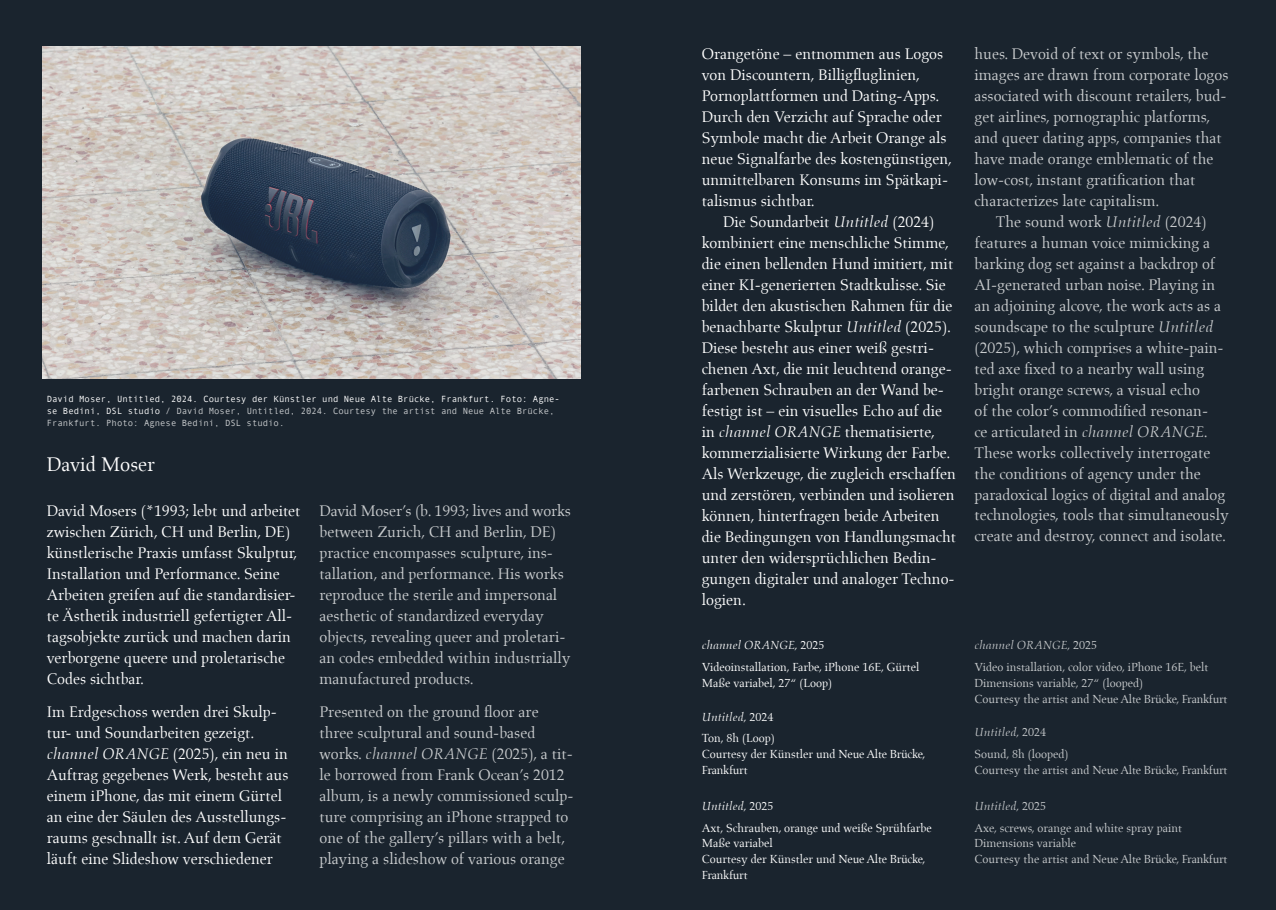
<style>
.page{position:relative;width:1276px;height:910px;background:#1a242e}
.page>*{position:absolute;margin:0;border:0;box-sizing:border-box;transform-origin:0 0}
.t1{font:20.25px "Aldus LT Std";color:#fff}
.t2{font:15.75px/21px "Aldus LT Std";color:#fff}
.t3{font:15.75px/21px "Aldus LT Std";color:#c9ccce}
.t4{font:12px/21.8px "Aldus LT Std";color:#c9ccce}
.t5{font:12px/21.8px "Aldus LT Std";color:#fff}
.t6{font:12px/15.8px "Aldus LT Std";letter-spacing:-.02em;color:#fff}
.t7{font:12px "Aldus LT Std";letter-spacing:-.02em;color:#c9ccce}
.t8{font:9px/12px "Andale Mono";color:#fff}
.s1{color:#c9ccce}
.s2{font-style:italic}
</style>
<div class="page">
<img style="left:42px;top:47px;width:538px;height:331px">
<p class="t8" style="left:47px;top:392px;width:515px">David Moser, Untitled, 2024. Courtesy der Künstler und Neue Alte Brücke, Frankfurt. Foto: Agne&shy;se Bedini, DSL studio <span class="s1">/ David Moser, Untitled, 2024. Courtesy the artist and Neue Alte Brücke,<br>Frankfurt. Photo: Agnese Bedini, DSL studio.</span></p>
<p class="t1" style="left:47px;top:452px;width:110px">David Moser</p>
<p class="t2" style="left:47px;top:501px;width:255px">David Mosers (*1993; lebt und arbeitet zwischen Zürich, CH und Berlin, DE) künstlerische Praxis umfasst Skulptur, Installation und Performance. Seine Arbeiten greifen auf die standardisier&shy;te Ästhetik industriell gefertigter All&shy;tagsobjekte zurück und machen darin verborgene queere und proletarische Codes sichtbar.</p>
<p class="t2" style="left:47px;top:702px;width:243px">Im Erdgeschoss werden drei Skulp&shy;tur- und Soundarbeiten gezeigt. <span class="s2">channel ORANGE</span> (2025), ein neu in Auftrag gegebenes Werk, besteht aus einem iPhone, das mit einem Gürtel an eine der Säulen des Ausstellungs&shy;raums geschnallt ist. Auf dem Gerät läuft eine Slideshow verschiedener</p>
<p class="t3" style="left:319px;top:501px;width:253px">David Moser’s (b. 1993; lives and works between Zurich, CH and Berlin, DE) practice encompasses sculpture, ins&shy;tallation, and performance. His works reproduce the sterile and impersonal aesthetic of standardized everyday objects, revealing queer and proletari&shy;an codes embedded within industrially manufactured products.</p>
<p class="t3" style="left:319px;top:702px;width:256px">Presented on the ground floor are three sculptural and sound-based works. <span class="s2">channel ORANGE</span> (2025), a tit&shy;le borrowed from Frank Ocean’s 2012 album, is a newly commissioned sculp&shy;ture comprising an iPhone strapped to one of the gallery’s pillars with a belt, playing a slideshow of various orange</p>
<p class="t2" style="left:702px;top:43px;width:252px">Orangetöne – entnommen aus Logos von Discountern, Billigfluglinien, Pornoplattformen und Dating-Apps.<br>Durch den Verzicht auf Sprache oder Symbole macht die Arbeit Orange als neue Signalfarbe des kostengünstigen, unmittelbaren Konsums im Spätkapi&shy;talismus sichtbar.</p>
<p class="t2" style="left:702px;top:211px;width:256px;text-indent:21px">Die Soundarbeit <span class="s2">Untitled</span> (2024) kombiniert eine menschliche Stimme, die einen bellenden Hund imitiert, mit einer KI-generierten Stadtkulisse. Sie bildet den akustischen Rahmen für die benachbarte Skulptur <span class="s2">Untitled</span> (2025).<br>Diese besteht aus einer weiß gestri&shy;chenen Axt, die mit leuchtend orange&shy;farbenen Schrauben an der Wand be&shy;festigt ist – ein visuelles Echo auf die in <span class="s2">channel ORANGE</span> thematisierte, kommerzialisierte Wirkung der Farbe.<br>Als Werkzeuge, die zugleich erschaffen und zerstören, verbinden und isolieren können, hinterfragen beide Arbeiten die Bedingungen von Handlungsmacht unter den widersprüchlichen Bedin&shy;gungen digitaler und analoger Techno&shy;logien.</p>
<p class="t5" style="left:702px;top:635px;width:219px"><span class="s2">channel ORANGE,</span> 2025<br>Videoinstallation, Farbe, iPhone 16E, Gürtel</p>
<p class="t5" style="left:702px;top:672px;width:132px">Maße variabel, 27“ (Loop)</p>
<p class="t5" style="left:702px;top:706px;width:74px"><span class="s2">Untitled,</span> 2024<br>Ton, 8h (Loop)</p>
<p class="t6" style="left:702px;top:746px;width:225px">Courtesy der Künstler und Neue Alte Brücke,<br>Frankfurt</p>
<p class="t5" style="left:702px;top:795px;width:232px"><span class="s2">Untitled,</span> 2025<br>Axt, Schrauben, orange und weiße Sprühfarbe</p>
<p class="t5" style="left:702px;top:836px;width:225px;line-height:15.8px">Maße variabel<br>Courtesy der Künstler und Neue Alte Brücke,<br>Frankfurt</p>
<p class="t3" style="left:974px;top:43px;width:255px">hues. Devoid of text or symbols, the images are drawn from corporate logos associated with discount retailers, bud&shy;get airlines, pornographic platforms, and queer dating apps, companies that have made orange emblematic of the low-cost, instant gratification that characterizes late capitalism.</p>
<p class="t3" style="left:974px;top:211px;width:256px;text-indent:21px">The sound work <span class="s2">Untitled</span> (2024) features a human voice mimicking a barking dog set against a backdrop of AI-generated urban noise. Playing in an adjoining alcove, the work acts as a soundscape to the sculpture <span class="s2">Untitled </span>(2025), which comprises a white-pain&shy;ted axe fixed to a nearby wall using bright orange screws, a visual echo<br>of the color’s commodified resonan-<br>ce articulated in <span class="s2">channel ORANGE</span>.<br>These works collectively interrogate the conditions of agency under the paradoxical logics of digital and analog technologies, tools that simultaneously create and destroy, connect and isolate.</p>
<p class="t4" style="left:974px;top:635px;width:235px"><span class="s2">channel ORANGE,</span> 2025<br>Video installation, color video, iPhone 16E, belt</p>
<p class="t4" style="left:974px;top:675px;width:255px;line-height:15.8px">Dimensions variable, 27“ (looped)<br>Courtesy the artist and Neue Alte Brücke, Frankfurt</p>
<p class="t4" style="left:974px;top:722px;width:95px"><span class="s2">Untitled,</span> 2024<br>Sound, 8h (looped)</p>
<p class="t7" style="left:974px;top:763px;width:255px">Courtesy the artist and Neue Alte Brücke, Frankfurt</p>
<p class="t4" style="left:974px;top:795px;width:209px"><span class="s2">Untitled,</span> 2025<br>Axe, screws, orange and white spray paint</p>
<p class="t4" style="left:974px;top:836px;width:255px;line-height:15.8px">Dimensions variable<br>Courtesy the artist and Neue Alte Brücke, Frankfurt</p>
</div>
